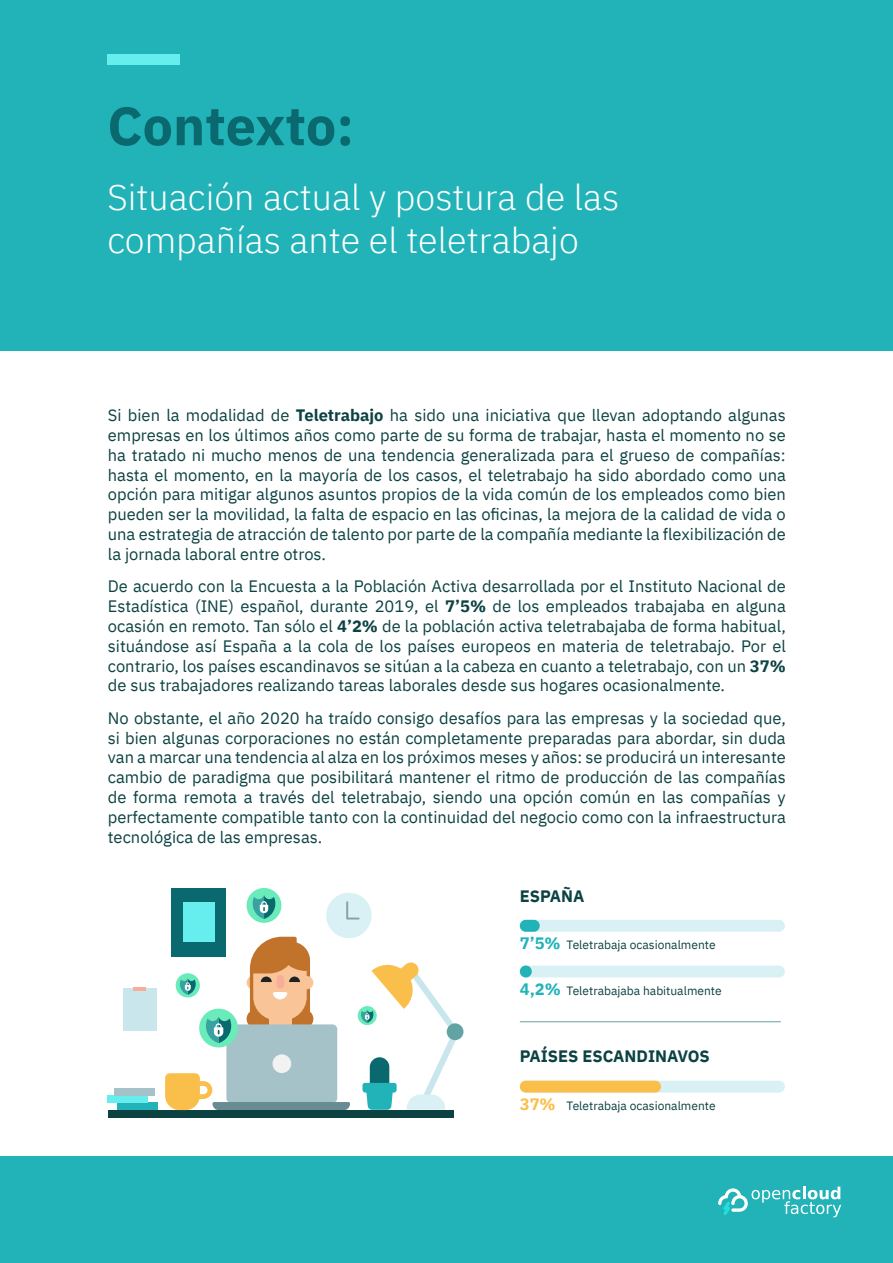
<style>
.page{position:relative;width:893px;height:1263px;background:#fff}
.page>*{position:absolute;margin:0;border:0;box-sizing:border-box;transform-origin:0 0}
.t1{font:700 54px "IBM Plex Sans";color:#0a696e}
.t2{font:300 36px/43.2px "IBM Plex Sans";color:#fff}
.t3{font:16.5px/19.8px "IBM Plex Sans";color:#0d4242;text-align:justify}
.t4{font:700 16.5px "IBM Plex Sans";color:#0d4242}
.t5{font:700 16.5px "IBM Plex Sans";color:#21b3b8}
.t6{font:700 16.5px "IBM Plex Sans";color:#fabf4a}
.t7{font:12px "IBM Plex Sans";color:#0d4242}
.s1{font-weight:700}
</style>
<div class="page">
<div style="left:0;top:0;width:893px;height:351px;background:#21b3b7"></div>
<div style="left:107px;top:54px;width:73px;height:10px;background:#66eded"></div>
<div style="left:0;top:1157px;width:893px;height:106px;background:#21b3b7"></div>
<svg style="left:718px;top:1186px;width:123px;height:31px"></svg>
<div style="left:520px;top:920px;width:265px;height:12px;background:#d9f0f5;border-radius:6px"></div>
<div style="left:520px;top:920px;width:20px;height:12px;background:#21b3b8;border-radius:6px"></div>
<div style="left:520px;top:965px;width:265px;height:12px;background:#d9f0f5;border-radius:6px"></div>
<div style="left:520px;top:965px;width:12px;height:12px;background:#21b3b8;border-radius:6px"></div>
<div style="left:520px;top:1081px;width:265px;height:11px;background:#d9f0f5;border-radius:6px"></div>
<div style="left:520px;top:1081px;width:141px;height:11px;background:#fabf4a;border-radius:6px"></div>
<hr style="left:520px;top:1021px;width:261px;height:1px;background:#63a3a3">
<div style="left:109px;top:1110px;width:345px;height:8px;background:#0d4242"></div>
<div style="left:171px;top:888px;width:55px;height:68px;background:#0a696e"></div>
<div style="left:183px;top:902px;width:32px;height:40px;background:#66eded"></div>
<div style="left:123px;top:988px;width:33px;height:43px;background:#c9e6ed"></div>
<div style="left:447px;top:1023px;width:16px;height:17px;background:#63a3a3;border-radius:50%"></div>
<div style="left:326px;top:893px;width:46px;height:45px;background:#d9f0f5;border-radius:50%"></div>
<svg style="left:133px;top:987px;width:13px;height:3px"></svg>
<div style="left:118px;top:1103px;width:40px;height:7px;background:#21b3b8"></div>
<div style="left:108px;top:1096px;width:40px;height:7px;background:#66eded"></div>
<div style="left:114px;top:1088px;width:40px;height:8px;background:#a6c2c9"></div>
<svg style="left:346px;top:901px;width:14px;height:18px"></svg>
<div style="left:247px;top:888px;width:34px;height:35px;background:#69ebba;border-radius:50%"></div>
<svg style="left:253px;top:895px;width:22px;height:24px"></svg>
<svg style="left:165px;top:937px;width:185px;height:173px"></svg>
<div style="left:358px;top:1006px;width:19px;height:19px;background:#69ebba;border-radius:50%"></div>
<svg style="left:361px;top:962px;width:99px;height:148px"></svg>
<p class="t1" style="left:107px;top:83px;width:248px">Contexto:</p>
<p class="t2" style="left:107px;top:172px;width:513px">Situación actual y postura de las compañías ante el teletrabajo</p>
<p class="t3" style="left:108px;top:404px;width:679px">Si bien la modalidad de <span class="s1">Teletrabajo</span> ha sido una iniciativa que llevan adoptando algunas empresas en los últimos años como parte de su forma de trabajar, hasta el momento no se ha tratado ni mucho menos de una tendencia generalizada para el grueso de compañías: hasta el momento, en la mayoría de los casos, el teletrabajo ha sido abordado como una opción para mitigar algunos asuntos propios de la vida común de los empleados como bien pueden ser la movilidad, la falta de espacio en las oficinas, la mejora de la calidad de vida o una estrategia de atracción de talento por parte de la compañía mediante la flexibilización de la jornada laboral entre otros.</p>
<p class="t3" style="left:108px;top:575px;width:679px">De acuerdo con la Encuesta a la Población Activa desarrollada por el Instituto Nacional de Estadística (INE) español, durante 2019, el <span class="s1">7’5%</span> de los empleados trabajaba en alguna ocasión en remoto. Tan sólo el <span class="s1">4’2%</span> de la población activa teletrabajaba de forma habitual, situándose así España a la cola de los países europeos en materia de teletrabajo. Por el contrario, los países escandinavos se sitúan a la cabeza en cuanto a teletrabajo, con un <span class="s1">37% </span>de sus trabajadores realizando tareas laborales desde sus hogares ocasionalmente.</p>
<p class="t3" style="left:108px;top:707px;width:679px">No obstante, el año 2020 ha traído consigo desafíos para las empresas y la sociedad que, si bien algunas corporaciones no están completamente preparadas para abordar, sin duda van a marcar una tendencia al alza en los próximos meses y años: se producirá un interesante cambio de paradigma que posibilitará mantener el ritmo de producción de las compañías de forma remota a través del teletrabajo, siendo una opción común en las compañías y perfectamente compatible tanto con la continuidad del negocio como con la infraestructura tecnológica de las empresas.</p>
<p class="t4" style="left:520px;top:883px;width:66px">ESPAÑA</p>
<p class="t5" style="left:520px;top:930px;width:42px">7’5%</p>
<p class="t7" style="left:567px;top:936px;width:150px">Teletrabaja ocasionalmente</p>
<p class="t5" style="left:520px;top:976px;width:42px">4,2%</p>
<p class="t7" style="left:567px;top:981px;width:156px">Teletrabajaba habitualmente</p>
<p class="t4" style="left:520px;top:1043px;width:191px">PAÍSES ESCANDINAVOS</p>
<p class="t6" style="left:520px;top:1091px;width:37px">37%</p>
<p class="t7" style="left:567px;top:1097px;width:150px">Teletrabaja ocasionalmente</p>
</div>
